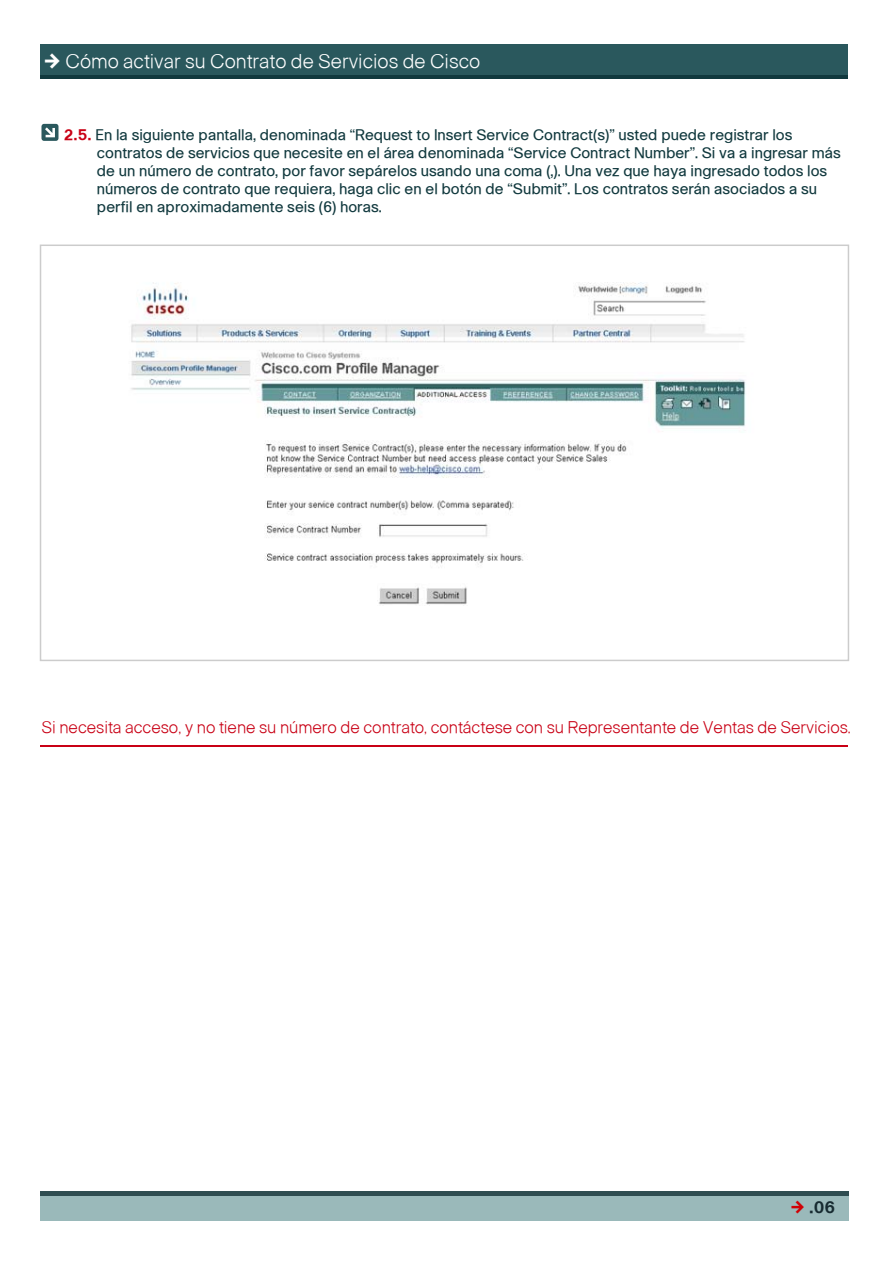
<style>
.page{position:relative;width:893px;height:1263px;background:#fff}
.page>*{position:absolute;margin:0;border:0;box-sizing:border-box;transform-origin:0 0}
.t1{font:19.5px "Ciscolight";color:#fff}
.t2{font:16.5px "Ciscolight";letter-spacing:-.005em;color:#c90015}
.t3{font:16.5px "Ciscobold";color:#172b31}
.t4{font:15px/18px "Ciscoregular";color:#11393e}
.s1{font-family:"Ciscobold";color:#c90015}
</style>
<div class="page">
<div style="left:40px;top:44px;width:808px;height:31px;background:#2a585d"></div>
<hr style="left:40px;top:75px;width:808px;height:4px;background:#11393e">
<div style="left:40px;top:1195px;width:809px;height:26px;background:#9ab9ba"></div>
<hr style="left:40px;top:1191px;width:809px;height:4px;background:#2f4d51">
<div style="left:41px;top:124px;width:17px;height:17px;background:#2a585d;border-radius:3px"></div>
<svg style="left:45px;top:127px;width:10px;height:10px"></svg>
<img style="left:131px;top:282px;width:615px;height:323px">
<div style="left:40px;top:245px;width:809px;height:416px;border:2px solid #ccc"></div>
<hr style="left:40px;top:745px;width:808px;height:1px;background:#c90015">
<h1 class="t1" style="left:65px;top:49px;width:416px">Cómo activar su Contrato de Servicios de Cisco</h1>
<p class="t4" style="left:97px;top:126px;width:745px;text-indent:-33px"><span class="s1">2.5.</span> En la siguiente pantalla, denominada “Request to Insert Service Contract(s)” usted puede registrar los contratos de servicios que necesite en el área denominada “Service Contract Number”. Si va a ingresar más de un número de contrato, por favor sepárelos usando una coma (,). Una vez que haya ingresado todos los números de contrato que requiera, haga clic en el botón de “Submit”. Los contratos serán asociados a su perfil en aproximadamente seis (6) horas.</p>
<p class="t2" style="left:41px;top:717px;width:811px">Si necesita acceso, y no tiene su número de contrato, contáctese con su Representante de Ventas de Servicios.</p>
<p class="t3" style="left:809px;top:1197px;width:28px">.06</p>
</div>
